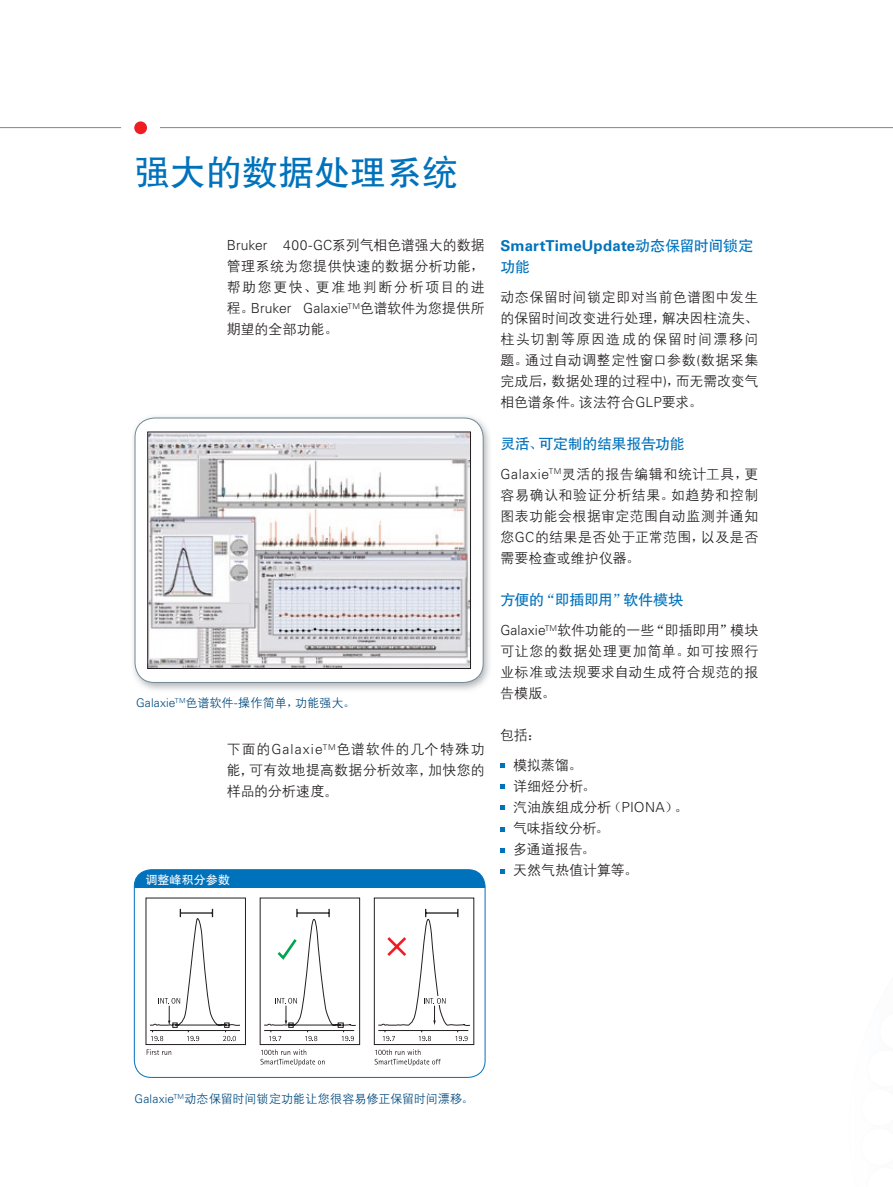
<style>
.page{position:relative;width:893px;height:1187px;background:#fff}
.page>*{position:absolute;margin:0;border:0;box-sizing:border-box;transform-origin:0 0}
.t1{font:36px "FZHTJW GB1 0";color:#0072bc}
.t2{font:15px "FZHTJW GB1 0";letter-spacing:-.025em;color:#0072bc}
.t3{font:700 15px "Univers LT Std";letter-spacing:.01em;color:#0072bc}
.t4{font:13.8px/21px "FZZDXJW GB1 0";letter-spacing:.03em;color:#231f20;text-align:justify}
.t5{font:13.8px/21px "FZZDXJW GB1 0";letter-spacing:.01em;color:#231f20}
.t6{font:300 13.8px "Univers LT Std";letter-spacing:.005em;color:#231f20}
.t7{font:13.8px/21px "FZZDXJW GB1 0";letter-spacing:.065em;color:#231f20}
.t8{font:12px "FZZDXJW GB1 0";letter-spacing:.005em;color:#004a7f}
.t9{font:12px "FZHTJW GB1 0";letter-spacing:.005em;color:#fff}
.s1{font-family:"FZZDXJW GB1 0";font-weight:400}
.s2{font-family:"Sim Hei"}
.s3{font-family:"Sim Hei";font-weight:400}
.s4{font-family:"Univers LT Std";font-weight:300}
.s5{font-family:"FZHTJW GB1 0";font-weight:400}
</style>
<div class="page">
<hr style="left:0;top:127px;width:121px;height:1px;background:#738a95">
<div style="left:134px;top:121px;width:13px;height:13px;background:#ee1d23;border-radius:50%"></div>
<hr style="left:160px;top:127px;width:733px;height:1px;background:#738a95">
<svg style="left:500px;top:763px;width:5px;height:5px"></svg>
<svg style="left:500px;top:784px;width:5px;height:5px"></svg>
<svg style="left:500px;top:805px;width:5px;height:5px"></svg>
<svg style="left:500px;top:827px;width:5px;height:4px"></svg>
<svg style="left:500px;top:848px;width:5px;height:4px"></svg>
<svg style="left:500px;top:869px;width:5px;height:4px"></svg>
<div style="left:134px;top:869px;width:351px;height:18px;background:#0072bc"></div>
<div style="left:134px;top:869px;width:351px;height:208px;border:1px solid #0072bc;border-radius:17px"></div>
<div style="left:146px;top:897px;width:100px;height:147px;border:1px solid #231f20"></div>
<div style="left:260px;top:897px;width:100px;height:147px;border:1px solid #231f20"></div>
<div style="left:374px;top:897px;width:100px;height:147px;border:1px solid #231f20"></div>
<svg style="left:147px;top:1049px;width:24px;height:5px"></svg>
<svg style="left:150px;top:908px;width:90px;height:133px"></svg>
<svg style="left:260px;top:1049px;width:65px;height:16px"></svg>
<svg style="left:375px;top:1049px;width:66px;height:16px"></svg>
<svg style="left:264px;top:908px;width:92px;height:133px"></svg>
<svg style="left:378px;top:908px;width:92px;height:133px"></svg>
<img style="left:133px;top:416px;width:357px;height:274px">
<img style="left:190px;top:697px;width:148px;height:1px">
<div style="left:135px;top:418px;width:348px;height:264px;background:#fff;border-radius:19px"></div>
<div style="left:135px;top:417px;width:349px;height:265px;border:1px solid #738a95;border-radius:19px"></div>
<img style="left:149px;top:433px;width:320px;height:233px">
<div style="left:147px;top:431px;width:324px;height:237px;border:1px solid #231f20"></div>
<h1 class="t1" style="left:134px;top:152px;width:325px">强大的数据处理系统</h1>
<p class="t6" style="left:227px;top:237px;width:259px">Bruker 400-GC<span class="s1">系列气相色谱强大的数据</span></p>
<p class="t7" style="left:227px;top:256px;width:259px">管理系统为您提供快速的数据分析功能<span class="s2">，</span>帮助您更快<span class="s2">、</span>更准地判断分析项目的进</p>
<p class="t6" style="left:227px;top:300px;width:259px"><span class="s1">程</span><span class="s3">。</span>Bruker Galaxie<sup>TM</sup><span class="s1">色谱软件为您提供所</span></p>
<p class="t5" style="left:227px;top:319px;width:113px">期望的全部功能<span class="s2">。</span></p>
<p class="t8" style="left:136px;top:696px;width:221px"><span class="s4">Galaxie</span><sup>TM</sup>色谱软件<span class="s4">-</span>操作简单<span class="s2">，</span>功能强大<span class="s2">。</span></p>
<p class="t4" style="left:227px;top:739px;width:259px">下面的<span class="s4">Galaxie</span><sup>TM</sup>色谱软件的几个特殊功能<span class="s2">，</span>可有效地提高数据分析效率<span class="s2">，</span>加快您的样品的分析速度<span class="s2">。</span></p>
<p class="t9" style="left:146px;top:873px;width:86px">调整峰积分参数</p>
<p class="t3" style="left:500px;top:237px;width:255px">SmartTimeUpdate<span class="s5">动态保留时间锁定</span></p>
<p class="t2" style="left:500px;top:258px;width:31px">功能</p>
<p class="t4" style="left:500px;top:287px;width:260px">动态保留时间锁定即对当前色谱图中发生的保留时间改变进行处理<span class="s2">，</span>解决因柱流失<span class="s2">、</span>柱头切割等原因造成的保留时间漂移问题<span class="s2">。</span>通过自动调整定性窗口参数<span class="s4">(</span>数据采集完成后<span class="s2">，</span>数据处理的过程中<span class="s4">)</span><span class="s2">，</span>而无需改变气相色谱条件<span class="s2">。</span>该法符合<span class="s4">GLP</span>要求<span class="s2">。</span></p>
<p class="t2" style="left:500px;top:435px;width:186px">灵活<span class="s2">、</span>可定制的结果报告功能</p>
<p class="t4" style="left:500px;top:464px;width:260px"><span class="s4">Galaxie</span><sup>TM</sup>灵活的报告编辑和统计工具<span class="s2">，</span>更容易确认和验证分析结果<span class="s2">。</span>如趋势和控制图表功能会根据审定范围自动监测并通知您<span class="s4">GC</span>的结果是否处于正常范围<span class="s2">，</span>以及是否需要检查或维护仪器<span class="s2">。</span></p>
<p class="t2" style="left:500px;top:591px;width:184px">方便的<span class="s2">“</span>即插即用<span class="s2">”</span>软件模块</p>
<p class="t4" style="left:500px;top:620px;width:259px"><span class="s4">Galaxie</span><sup>TM</sup>软件功能的一些<span class="s2">“</span>即插即用<span class="s2">”</span>模块可让您的数据处理更加简单<span class="s2">。</span>如可按照行业标准或法规要求自动生成符合规范的报告模版<span class="s2">。</span></p>
<p class="t4" style="left:513px;top:720px;width:71px;line-height:30px;text-indent:-13px">包括<span class="s2">：<br></span>模拟蒸馏<span class="s2">。</span></p>
<p class="t5" style="left:513px;top:776px;width:177px">详细烃分析<span class="s2">。<br></span>汽油族组成分析<span class="s2">（</span><span class="s4">PIONA</span><span class="s2">）。</span>气味指纹分析<span class="s2">。<br></span>多通道报告<span class="s2">。<br></span>天然气热值计算等<span class="s2">。</span></p>
<p class="t8" style="left:135px;top:1092px;width:340px"><span class="s4">Galaxie</span><sup>TM</sup>动态保留时间锁定功能让您很容易修正保留时间漂移<span class="s2">。</span></p>
</div>
